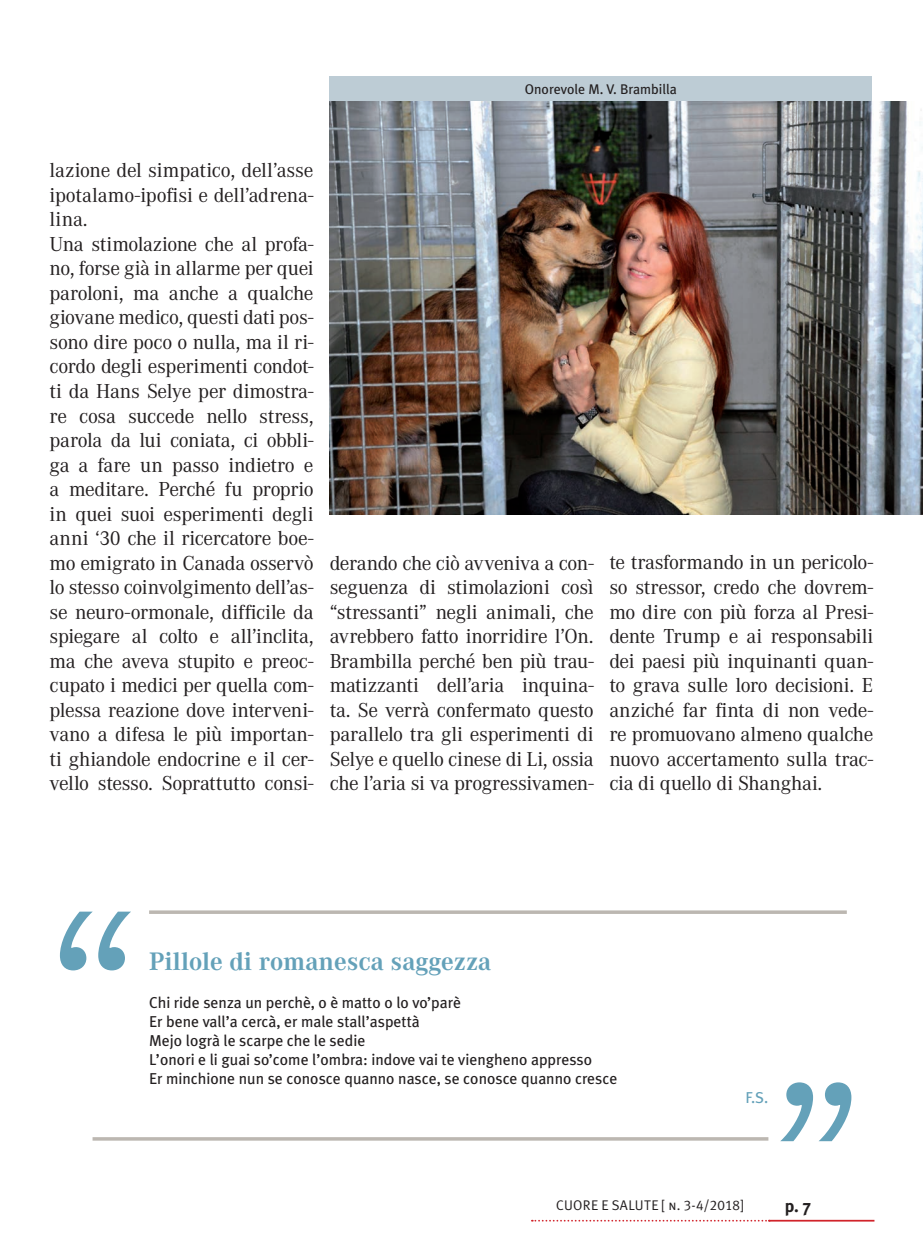
<style>
.page{position:relative;width:923px;height:1251px;background:#fff}
.page>*{position:absolute;margin:0;border:0;box-sizing:border-box;transform-origin:0 0}
.t1{font:300 262.5px "Corporate A";color:#64a1b9}
.t2{font:700 26.25px "Corporate A";color:#64a1b9}
.t3{font:21px/24.5px "Corporate A";letter-spacing:-.015em;color:#231f20;text-align:justify}
.t4{font:700 17.5px "Meta Plus";color:#231f20}
.t5{font:15.75px/18.9px "Meta Plus";color:#231f20}
.t6{font:15.75px "Meta Plus";color:#64a1b9}
.t7{font:14px "Meta Plus Normal Caps";letter-spacing:.015em;color:#231f20}
.t8{font:14px "Meta Plus";color:#231f20}
</style>
<div class="page">
<hr style="left:769px;top:1219px;width:105px;height:2px;background:#d1232a">
<svg style="left:532px;top:1219px;width:238px;height:2px"></svg>
<img style="left:330px;top:101px;width:593px;height:413px">
<div style="left:330px;top:76px;width:542px;height:25px;background:#bdccd5"></div>
<hr style="left:149px;top:910px;width:698px;height:3px;background:#bcb7b1">
<svg style="left:93px;top:1137px;width:675px;height:3px;background:#bfbab5"></svg>
<p class="t8" style="left:525px;top:81px;width:154px">Onorevole M. V. Brambilla</p>
<p class="t3" style="left:50px;top:158px;width:265px;text-align:left">lazione del simpatico, dell’asse ipotalamo-ipofisi e dell’adrena&shy;lina.<br>Una stimolazione che al profa&shy;no, forse già in allarme per quei paroloni, ma anche a qualche giovane medico, questi dati pos&shy;sono dire poco o nulla, ma il ri&shy;cordo degli esperimenti condot&shy;ti da Hans Selye per dimostra&shy;re cosa succede nello stress, parola da lui coniata, ci obbli&shy;ga a fare un passo indietro e a meditare. Perché fu proprio in quei suoi esperimenti degli anni ‘30 che il ricercatore boe&shy;mo emigrato in Canada osservò lo stesso coinvolgimento dell’as&shy;se neuro-ormonale, difficile da spiegare al colto e all’inclita, ma che aveva stupito e preoc&shy;cupato i medici per quella com&shy;plessa reazione dove interveni&shy;vano a difesa le più importan&shy;ti ghiandole endocrine e il cer&shy;vello stesso. Soprattutto consi-</p>
<p class="t3" style="left:330px;top:551px;width:265px">derando che ciò avveniva a con&shy;seguenza di stimolazioni così “stressanti” negli animali, che avrebbero fatto inorridire l’On.<br>Brambilla perché ben più trau&shy;matizzanti dell’aria inquina&shy;ta. Se verrà confermato questo parallelo tra gli esperimenti di Selye e quello cinese di Li, ossia che l’aria si va progressivamen-</p>
<p class="t3" style="left:609px;top:550px;width:265px">te trasformando in un pericolo&shy;so stressor, credo che dovrem&shy;mo dire con più forza al Presi&shy;dente Trump e ai responsabili dei paesi più inquinanti quan&shy;to grava sulle loro decisioni. E anziché far finta di non vede&shy;re promuovano almeno qualche nuovo accertamento sulla trac&shy;cia di quello di Shanghai.</p>
<h1 class="t1" style="left:45px;top:857px;width:103px">“</h1>
<p class="t2" style="left:149px;top:946px;width:344px">Pillole di romanesca saggezza</p>
<p class="t5" style="left:149px;top:992px;width:470px">Chi ride senza un perchè, o è matto o lo vo’parè<br>Er bene vall’a cercà, er male stall’aspettà<br>Mejo logrà le scarpe che le sedie<br>L’onori e li guai so’come l’ombra: indove vai te viengheno appresso<br>Er minchione nun se conosce quanno nasce, se conosce quanno cresce</p>
<p class="t6" style="left:745px;top:1087px;width:24px">F.S.</p>
<h1 class="t1" style="left:866px;top:1194px;width:103px;rotate:-180deg">“</h1>
<p class="t7" style="left:556px;top:1196px;width:189px">CUORE E SALUTE [ n. 3-4/2018]</p>
<p class="t4" style="left:784px;top:1195px;width:28px">p. 7</p>
</div>
